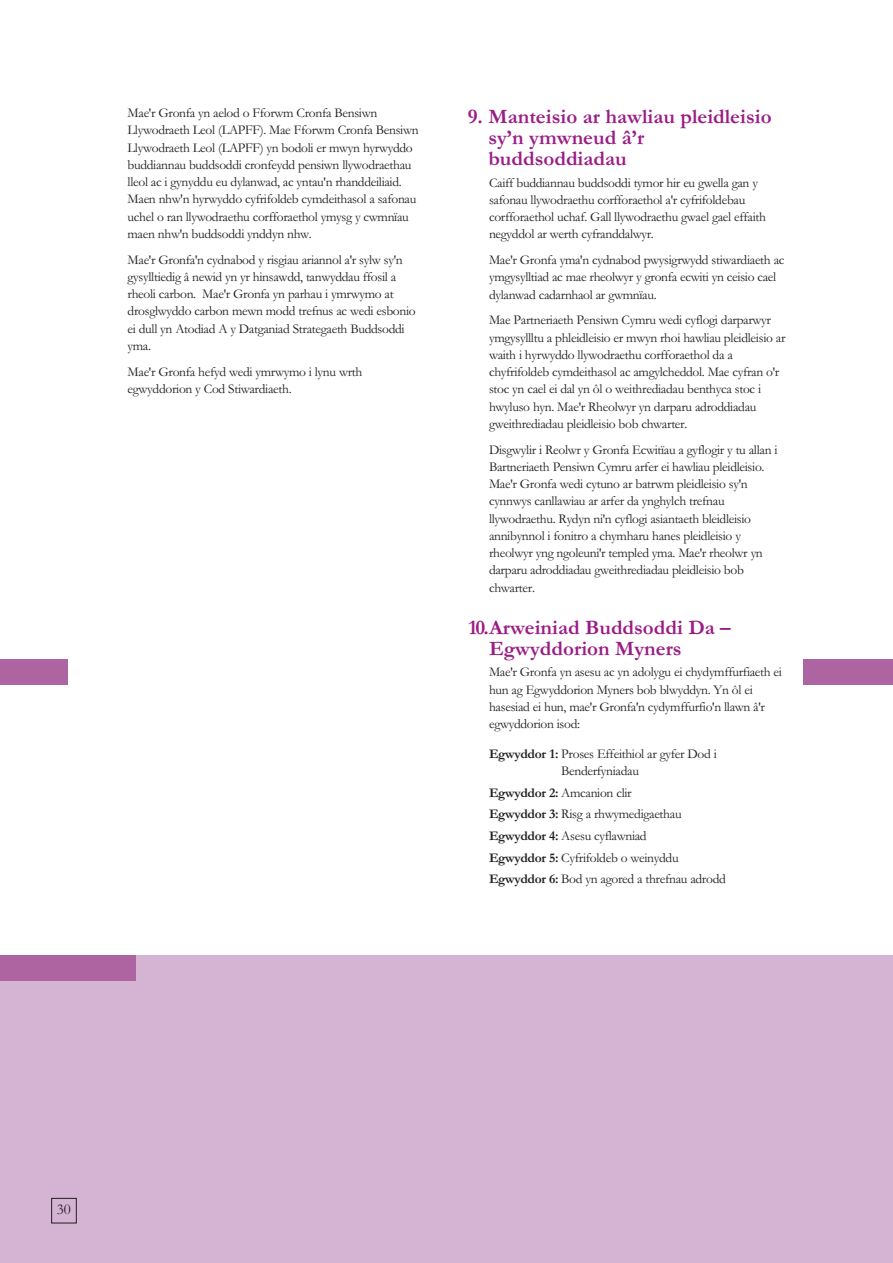
<style>
.page{position:relative;width:893px;height:1263px;background:#fff}
.page>*{position:absolute;margin:0;border:0;box-sizing:border-box;transform-origin:0 0}
.t1{font:700 21px/21px "Garamond";color:#9a1d85}
.t2{font:15px "Garamond";color:#231f20}
.t3{font:13.5px/17.2px "Garamond";letter-spacing:-.025em;color:#231f20}
.s1{font-weight:700}
</style>
<div class="page">
<div style="left:0;top:955px;width:893px;height:308px;background:#d5b3d2"></div>
<div style="left:51px;top:1198px;width:26px;height:25px;border:1px solid #231f20"></div>
<div style="left:0;top:659px;width:68px;height:26px;background:#af64a2"></div>
<div style="left:804px;top:659px;width:89px;height:26px;background:#af64a2"></div>
<div style="left:0;top:955px;width:136px;height:26px;background:#af64a2"></div>
<p class="t3" style="left:128px;top:106px;width:293px">Mae'r Gronfa yn aelod o Fforwm Cronfa Bensiwn Llywodraeth Leol (LAPFF). Mae Fforwm Cronfa Bensiwn Llywodraeth Leol (LAPFF) yn bodoli er mwyn hyrwyddo buddiannau buddsoddi cronfeydd pensiwn llywodraethau lleol ac i gynyddu eu dylanwad, ac yntau'n rhanddeiliaid.<br>Maen nhw'n hyrwyddo cyfrifoldeb cymdeithasol a safonau uchel o ran llywodraethu corfforaethol ymysg y cwmnïau maen nhw'n buddsoddi ynddyn nhw.</p>
<p class="t3" style="left:128px;top:252px;width:290px">Mae'r Gronfa'n cydnabod y risgiau ariannol a'r sylw sy'n gysylltiedig â newid yn yr hinsawdd, tanwyddau ffosil a rheoli carbon. Mae'r Gronfa yn parhau i ymrwymo at drosglwyddo carbon mewn modd trefnus ac wedi esbonio ei dull yn Atodiad A y Datganiad Strategaeth Buddsoddi yma.</p>
<p class="t3" style="left:128px;top:364px;width:236px">Mae'r Gronfa hefyd wedi ymrwymo i lynu wrth egwyddorion y Cod Stiwardiaeth.</p>
<h1 class="t1" style="left:488px;top:109px;width:285px;text-indent:-21px">9. Manteisio ar hawliau pleidleisio sy’n ymwneud â’r buddsoddiadau</h1>
<p class="t3" style="left:489px;top:175px;width:279px">Caiff buddiannau buddsoddi tymor hir eu gwella gan y safonau llywodraethu corfforaethol a'r cyfrifoldebau corfforaethol uchaf. Gall llywodraethu gwael gael effaith negyddol ar werth cyfranddalwyr.</p>
<p class="t3" style="left:489px;top:253px;width:297px">Mae'r Gronfa yma'n cydnabod pwysigrwydd stiwardiaeth ac ymgysylltiad ac mae rheolwyr y gronfa ecwiti yn ceisio cael dylanwad cadarnhaol ar gwmnïau.</p>
<p class="t3" style="left:489px;top:313px;width:298px">Mae Partneriaeth Pensiwn Cymru wedi cyflogi darparwyr ymgysyllltu a phleidleisio er mwyn rhoi hawliau pleidleisio ar waith i hyrwyddo llywodraethu corfforaethol da a chyfrifoldeb cymdeithasol ac amgylcheddol. Mae cyfran o'r stoc yn cael ei dal yn ôl o weithrediadau benthyca stoc i hwyluso hyn. Mae'r Rheolwyr yn darparu adroddiadau gweithrediadau pleidleisio bob chwarter.</p>
<p class="t3" style="left:489px;top:442px;width:290px">Disgwylir i Reolwr y Gronfa Ecwitïau a gyflogir y tu allan i Bartneriaeth Pensiwn Cymru arfer ei hawliau pleidleisio.<br>Mae'r Gronfa wedi cytuno ar batrwm pleidleisio sy'n cynnwys canllawiau ar arfer da ynghylch trefnau llywodraethu. Rydyn ni'n cyflogi asiantaeth bleidleisio annibynnol i fonitro a chymharu hanes pleidleisio y rheolwyr yng ngoleuni'r templed yma. Mae'r rheolwr yn darparu adroddiadau gweithrediadau pleidleisio bob chwarter.</p>
<h1 class="t1" style="left:489px;top:619px;width:243px;text-indent:-21px">10.Arweiniad Buddsoddi Da –<br>Egwyddorion Myners</h1>
<p class="t3" style="left:489px;top:665px;width:295px">Mae'r Gronfa yn asesu ac yn adolygu ei chydymffurfiaeth ei hun ag Egwyddorion Myners bob blwyddyn. Yn ôl ei hasesiad ei hun, mae'r Gronfa'n cydymffurfio'n llawn â'r egwyddorion isod:</p>
<p class="t3" style="left:489px;top:747px;width:229px;text-align:center"><span class="s1">Egwyddor 1:</span> Proses Effeithiol ar gyfer Dod i<br>Benderfyniadau</p>
<p class="t3" style="left:489px;top:783px;width:238px;line-height:21.5px"><span class="s1">Egwyddor 2:</span> Amcanion clir<br><span class="s1">Egwyddor 3:</span> Risg a rhwymedigaethau <span class="s1">Egwyddor 4:</span> Asesu cyflawniad<br><span class="s1">Egwyddor 5:</span> Cyfrifoldeb o weinyddu <span class="s1">Egwyddor 6:</span> Bod yn agored a threfnau adrodd</p>
<p class="t2" style="left:57px;top:1204px;width:16px">30</p>
</div>
